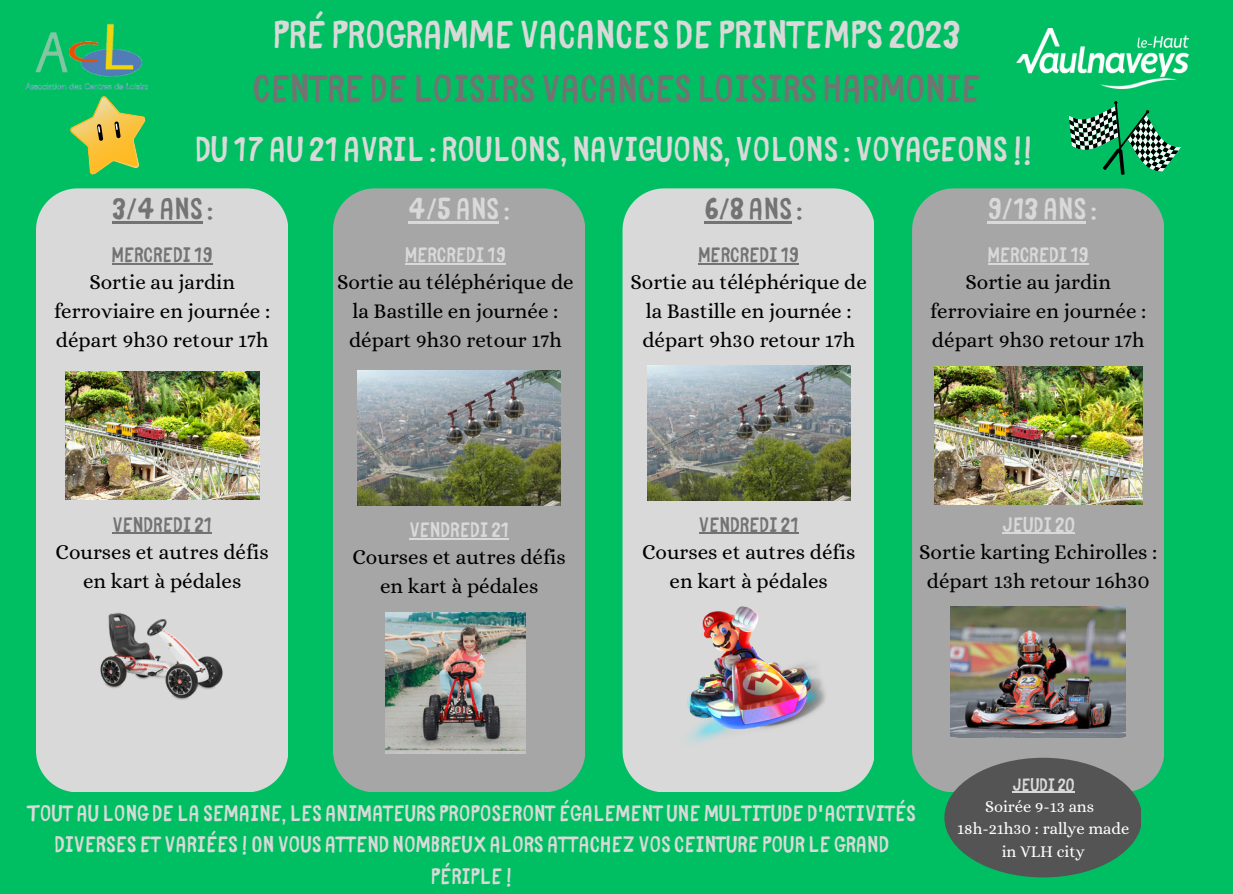
<style>
.page{position:relative;width:1233px;height:894px;background:#fff}
.page>*{position:absolute;margin:0;border:0;box-sizing:border-box;transform-origin:0 0}
.t1{font:39px "Bike Park";color:#737373}
.t2{font:39px "Bike Park";color:#d9d9d9}
.t3{font:34.5px "Bike Park";color:#d9d9d9}
.t4{font:30px "Bike Park";color:#d9d9d9}
.t5{font:30px "Bike Park";color:#737373}
.t6{font:22.5px/31.5px "Bike Park";color:#d9d9d9;text-align:center}
.t7{font:21px/29.2px "Alice";color:#000;text-align:center}
.t8{font:21px "Bike Park";color:#737373}
.t9{font:21px "Bike Park";color:#d9d9d9}
.t10{font:18px "Bike Park";color:#d9d9d9}
.t11{font:16.5px/22.5px "Alice";color:#fdfefe;text-align:center}
</style>
<div class="page">
<div style="left:0;top:0;width:1233px;height:893px;background:#00bf63"></div>
<div style="left:36px;top:188px;width:251px;height:603px;background:#d9d9d9"></div>
<div style="left:333px;top:188px;width:251px;height:603px;background:#a6a6a6"></div>
<div style="left:623px;top:188px;width:251px;height:603px;background:#d9d9d9"></div>
<div style="left:912px;top:188px;width:251px;height:603px;background:#a6a6a6"></div>
<img style="left:25px;top:23px;width:123px;height:67px">
<img style="left:1016px;top:28px;width:173px;height:61px">
<svg style="left:944px;top:757px;width:197px;height:120px"></svg>
<img style="left:66px;top:371px;width:193px;height:128px">
<img style="left:934px;top:366px;width:209px;height:138px">
<img style="left:358px;top:370px;width:203px;height:135px">
<img style="left:648px;top:365px;width:202px;height:135px">
<img style="left:951px;top:606px;width:174px;height:131px">
<svg style="left:1069px;top:101px;width:112px;height:74px"></svg>
<img style="left:80px;top:573px;width:164px;height:164px">
<img style="left:676px;top:606px;width:156px;height:146px">
<img style="left:385px;top:612px;width:141px;height:141px">
<svg style="left:70px;top:96px;width:76px;height:79px"></svg>
<hr style="left:409px;top:538px;width:100px;height:1px;background:#d9d9d9">
<hr style="left:1012px;top:791px;width:63px;height:1px;background:#d9d9d9">
<hr style="left:112px;top:221px;width:91px;height:3px;background:#737373">
<hr style="left:409px;top:221px;width:90px;height:3px;background:#d9d9d9">
<hr style="left:705px;top:221px;width:87px;height:3px;background:#737373">
<hr style="left:987px;top:221px;width:99px;height:3px;background:#d9d9d9">
<hr style="left:112px;top:263px;width:100px;height:1px;background:#737373">
<hr style="left:988px;top:263px;width:101px;height:1px;background:#d9d9d9">
<hr style="left:405px;top:263px;width:101px;height:1px;background:#d9d9d9">
<hr style="left:698px;top:263px;width:101px;height:1px;background:#737373">
<hr style="left:112px;top:532px;width:100px;height:2px;background:#737373">
<hr style="left:699px;top:532px;width:100px;height:2px;background:#737373">
<hr style="left:1002px;top:532px;width:73px;height:2px;background:#d9d9d9">
<h1 class="t2" style="left:273px;top:1px;width:689px">PRÉ PROGRAMME VACANCES DE PRINTEMPS 2023</h1>
<h1 class="t1" style="left:253px;top:55px;width:729px">CENTRE DE LOISIRS VACANCES LOISIRS HARMONIE</h1>
<h2 class="t3" style="left:195px;top:120px;width:840px">DU 17 AU 21 AVRIL : ROULONS, NAVIGUONS, VOLONS : VOYAGEONS !!</h2>
<h3 class="t5" style="left:112px;top:183px;width:102px">3/4 ANS :</h3>
<h3 class="t4" style="left:409px;top:183px;width:103px">4/5 ANS :</h3>
<h3 class="t5" style="left:705px;top:183px;width:99px">6/8 ANS :</h3>
<h3 class="t4" style="left:987px;top:183px;width:111px">9/13 ANS :</h3>
<p class="t8" style="left:112px;top:237px;width:102px">MERCREDI 19</p>
<p class="t7" style="left:54px;top:267px;width:218px">Sortie au jardin ferroviaire en journée : départ 9h30 retour 17h</p>
<p class="t9" style="left:405px;top:237px;width:102px">MERCREDI 19</p>
<p class="t7" style="left:337px;top:267px;width:238px">Sortie au téléphérique de la Bastille en journée : départ 9h30 retour 17h</p>
<p class="t8" style="left:698px;top:237px;width:102px">MERCREDI 19</p>
<p class="t7" style="left:630px;top:267px;width:238px">Sortie au téléphérique de la Bastille en journée : départ 9h30 retour 17h</p>
<p class="t9" style="left:988px;top:237px;width:102px">MERCREDI 19</p>
<p class="t7" style="left:930px;top:267px;width:218px">Sortie au jardin ferroviaire en journée : départ 9h30 retour 17h</p>
<p class="t8" style="left:112px;top:506px;width:101px">VENDREDI 21</p>
<p class="t7" style="left:56px;top:537px;width:215px">Courses et autres défis en kart à pédales</p>
<p class="t9" style="left:409px;top:512px;width:101px">VENDREDI 21</p>
<p class="t7" style="left:353px;top:542px;width:215px">Courses et autres défis en kart à pédales</p>
<p class="t8" style="left:699px;top:506px;width:101px">VENDREDI 21</p>
<p class="t7" style="left:642px;top:537px;width:215px">Courses et autres défis en kart à pédales</p>
<p class="t9" style="left:1002px;top:506px;width:74px">JEUDI 20</p>
<p class="t7" style="left:919px;top:537px;width:240px">Sortie karting Echirolles : départ 13h retour 16h30</p>
<p class="t6" style="left:28px;top:794px;width:890px">TOUT AU LONG DE LA SEMAINE, LES ANIMATEURS PROPOSERONT ÉGALEMENT UNEMULTITUDE D'ACTIVITÉS<br>DIVERSES ET VARIÉES ! ON VOUS ATTEND NOMBREUX ALORS ATTACHEZ VOS CEINTURE POUR LE GRAND<br>PÉRIPLE !</p>
<p class="t10" style="left:1012px;top:768px;width:64px">JEUDI 20</p>
<p class="t11" style="left:957px;top:794px;width:174px">Soirée 9-13 ans<br>18h-21h30 : rallye made in VLH city</p>
</div>
